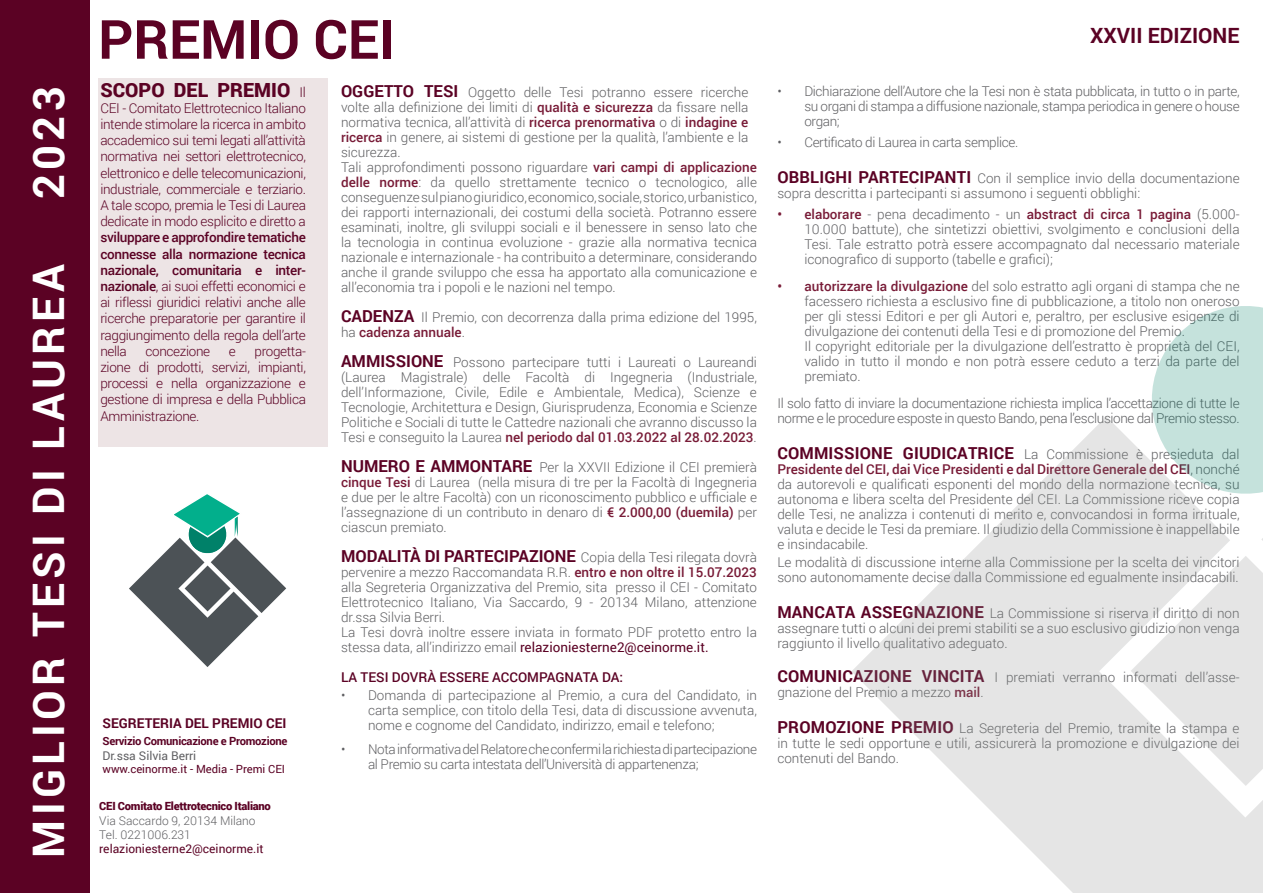
<style>
.page{position:relative;width:1263px;height:893px;background:#fff}
.page>*{position:absolute;margin:0;border:0;box-sizing:border-box;transform-origin:0 0}
.t1{font:700 54px "Roboto";color:#5b0224}
.t2{font:700 43.5px "Roboto";letter-spacing:.1em;color:#fff}
.t3{font:700 21px "Roboto";color:#5b0224}
.t4{font:900 19.5px "Roboto";color:#5b0224}
.t5{font:300 13.5px/15px "Roboto";color:#5f5f62;text-align:justify}
.t6{font:300 13.5px/16.2px "Roboto";letter-spacing:-.025em;color:#5b0224;text-align:justify}
.t7{font:300 13.5px/15px "Roboto";letter-spacing:-.025em;color:#5f5f62}
.t8{font:500 13.5px "Roboto";color:#5b0224}
.t9{font:700 13.5px "Roboto";color:#5b0224}
.t10{font:300 12px/14.4px "Roboto";color:#5f5f62}
.t11{font:12px "Roboto";color:#5b0224}
.t12{font:12px "Roboto";color:#5f5f62}
.t13{font:900 11.25px "Roboto";letter-spacing:-.025em;color:#5b0224}
.t14{font:700 11.25px "Roboto";letter-spacing:-.025em;color:#5b0224}
.t15{font:11.25px "Roboto";color:#5b0224}
.s1{font-weight:300;font-size:13.5px}
.s2{font-weight:500}
.s3{font-weight:700;font-size:16.5px;color:#5b0224}
.s4{font-weight:500;color:#781b37}
.s5{font-weight:400;color:#5b0224}
</style>
<div class="page">
<div style="left:0;top:0;width:89px;height:893px;background:#5b0224"></div>
<div style="left:98px;top:78px;width:229px;height:368px;background:#ede4e5"></div>
<svg style="left:129px;top:494px;width:157px;height:173px"></svg>
<svg style="left:852px;top:417px;width:411px;height:476px;fill:#e5e5e5"></svg>
<svg style="left:1131px;top:306px;width:132px;height:488px"></svg>
<h2 class="t2" style="left:18px;top:199px;width:114px;rotate:-90deg">2023</h2>
<h2 class="t2" style="left:18px;top:857px;width:595px;rotate:-90deg">MIGLIOR TESI DI LAUREA</h2>
<h1 class="t1" style="left:98px;top:1px;width:298px">PREMIO CEI</h1>
<h3 class="t3" style="left:1090px;top:21px;width:151px">XXVII EDIZIONE</h3>
<h3 class="t4" style="left:100px;top:76px;width:207px">SCOPO DEL PREMIO <span class="s1">Il</span></h3>
<p class="t6" style="left:100px;top:99px;width:207px">CEI - Comitato Elettrotecnico Italiano intende stimolare la ricerca in ambito accademico sui temi legati all’attività normativa nei settori elettrotecnico, elettronico e delle telecomunicazioni, industriale, commerciale e terziario.<br>A tale scopo, premia le Tesi di Laurea dedicate in modo esplicito e diretto a</p>
<p class="t6" style="left:100px;top:229px;width:207px"><span class="s2">sviluppare e approfondire tematiche connesse alla normazione tecnica nazionale, comunitaria e inter&shy;nazionale</span>, ai suoi effetti economici e ai riflessi giuridici relativi anche alle ricerche preparatorie per garantire il raggiungimento della regola dell’arte nella</p>
<p class="t6" style="left:146px;top:342px;width:66px">concezione</p>
<p class="t6" style="left:229px;top:342px;width:8px">e</p>
<p class="t6" style="left:100px;top:342px;width:207px;text-indent:154px">progetta&shy;zione di prodotti, servizi, impianti, processi e nella organizzazione e gestione di impresa e della Pubblica Amministrazione.</p>
<p class="t9" style="left:103px;top:714px;width:185px">SEGRETERIA DEL PREMIO CEI</p>
<p class="t14" style="left:103px;top:733px;width:187px">Servizio Comunicazione e Promozione</p>
<p class="t12" style="left:103px;top:747px;width:95px">Dr.ssa Silvia Berri</p>
<p class="t15" style="left:103px;top:761px;width:184px">www.ceinorme.it - Media - Premi CEI</p>
<p class="t13" style="left:99px;top:798px;width:173px">CEI Comitato Elettrotecnico Italiano</p>
<p class="t10" style="left:99px;top:813px;width:158px">Via Saccardo 9, 20134 Milano<br>Tel. 0221006.231</p>
<p class="t11" style="left:99px;top:841px;width:166px">relazioniesterne2@ceinorme.it</p>
<p class="t5" style="left:341px;top:84px;width:417px;text-align:left"><span class="s3">OGGETTO TESI</span> Oggetto delle Tesi potranno essere ricerche volte alla definizione dei limiti di <span class="s4">qualità e sicurezza</span> da fissare nella normativa tecnica, all’attività di <span class="s4">ricerca prenormativa</span> o di <span class="s4">indagine e ricerca</span> in genere, ai sistemi di gestione per la qualità, l’ambiente e la sicurezza.<br>Tali approfondimenti possono riguardare <span class="s4">vari campi di applicazione delle norme</span>: da quello strettamente tecnico o tecnologico, alle conseguenze sul piano giuridico, economico, sociale, storico, urbanistico, dei rapporti internazionali, dei costumi della società. Potranno essere esaminati, inoltre, gli sviluppi sociali e il benessere in senso lato che la tecnologia in continua evoluzione - grazie alla normativa tecnica nazionale e internazionale - ha contribuito a determinare, considerando anche il grande sviluppo che essa ha apportato alla comunicazione e all’economia tra i popoli e le nazioni nel tempo.</p>
<p class="t5" style="left:341px;top:309px;width:417px"><span class="s3">CADENZA</span> Il Premio, con decorrenza dalla prima edizione del 1995, ha <span class="s4">cadenza annuale</span>.</p>
<p class="t5" style="left:341px;top:354px;width:417px"><span class="s3">AMMISSIONE</span> Possono partecipare tutti i Laureati o Laureandi (Laurea Magistrale) delle Facoltà di Ingegneria (Industriale, dell’Informazione, Civile, Edile e Ambientale, Medica), Scienze e Tecnologie, Architettura e Design, Giurisprudenza, Economia e Scienze Politiche e Sociali di tutte le Cattedre nazionali che avranno discusso la Tesi e conseguito la Laurea <span class="s4">nel periodo dal 01.03.2022 al 28.02.2023</span>.</p>
<p class="t5" style="left:341px;top:459px;width:417px"><span class="s3">NUMERO E AMMONTARE</span> Per la XXVII Edizione il CEI premierà <span class="s4">cinque Tesi</span> di Laurea (nella misura di tre per la Facoltà di Ingegneria e due per le altre Facoltà) con un riconoscimento pubblico e ufficiale e l’assegnazione di un contributo in denaro di <span class="s4">€ 2.000,00 (duemila)</span> per ciascun premiato.</p>
<p class="t5" style="left:341px;top:549px;width:417px;text-align:left"><span class="s3">MODALITÀ DI PARTECIPAZIONE</span> Copia della Tesi rilegata dovrà pervenire a mezzo Raccomandata R.R. <span class="s4">entro e non oltre il 15.07.2023 </span>alla Segreteria Organizzativa del Premio, sita presso il CEI - Comitato Elettrotecnico Italiano, Via Saccardo, 9 - 20134 Milano, attenzione dr.ssa Silvia Berri.<br>La Tesi dovrà inoltre essere inviata in formato PDF protetto entro la stessa data, all’indirizzo email <span class="s5">relazioniesterne2@ceinorme.it.</span></p>
<p class="t8" style="left:341px;top:667px;width:283px">LA TESI DOVRÀ ESSERE ACCOMPAGNATA DA:</p>
<p class="t5" style="left:368px;top:687px;width:390px;text-indent:-27px">• Domanda di partecipazione al Premio, a cura del Candidato, in carta semplice, con titolo della Tesi, data di discussione avvenuta, nome e cognome del Candidato, indirizzo, email e telefono;</p>
<p class="t7" style="left:368px;top:741px;width:390px;text-indent:-27px">• Nota informativa del Relatore che confermi la richiesta di partecipazione al Premio su carta intestata dell’Università di appartenenza;</p>
<p class="t5" style="left:804px;top:83px;width:437px;text-indent:-27px">• Dichiarazione dell’Autore che la Tesi non è stata pubblicata, in tutto o in parte, su organi di stampa a diffusione nazionale, stampa periodica in genere o house organ;</p>
<p class="t7" style="left:777px;top:134px;width:243px">• Certificato di Laurea in carta semplice.</p>
<p class="t5" style="left:777px;top:170px;width:464px"><span class="s3">OBBLIGHI PARTECIPANTI</span> Con il semplice invio della documentazione sopra descritta i partecipanti si assumono i seguenti obblighi:</p>
<p class="t5" style="left:804px;top:206px;width:437px;text-indent:-27px"><span class="s4">• elaborare</span> - pena decadimento - un <span class="s4">abstract di circa 1 pagina</span> (5.000- 10.000 battute), che sintetizzi obiettivi, svolgimento e conclusioni della Tesi. Tale estratto potrà essere accompagnato dal necessario materiale iconografico di supporto (tabelle e grafici);</p>
<p class="t5" style="left:804px;top:278px;width:437px;text-align:left;text-indent:-27px"><span class="s4">• autorizzare la divulgazione</span> del solo estratto agli organi di stampa che ne facessero richiesta a esclusivo fine di pubblicazione, a titolo non oneroso per gli stessi Editori e per gli Autori e, peraltro, per esclusive esigenze di divulgazione dei contenuti della Tesi e di promozione del Premio.<br>Il copyright editoriale per la divulgazione dell’estratto è proprietà del CEI, valido in tutto il mondo e non potrà essere ceduto a terzi da parte del premiato.</p>
<p class="t7" style="left:777px;top:395px;width:464px">Il solo fatto di inviare la documentazione richiesta implica l’accettazione di tutte le norme e le procedure esposte in questo Bando, pena l’esclusione dal Premio stesso.</p>
<p class="t5" style="left:777px;top:446px;width:464px"><span class="s3">COMMISSIONE GIUDICATRICE</span> La Commissione è presieduta dal <span class="s4">Presidente del CEI, dai Vice Presidenti e dal Direttore Generale del CEI</span>, nonché da autorevoli e qualificati esponenti del mondo della normazione tecnica, su autonoma e libera scelta del Presidente del CEI. La Commissione riceve copia delle Tesi, ne analizza i contenuti di merito e, convocandosi in forma irrituale, valuta e decide le Tesi da premiare. Il giudizio della Commissione è inappellabile e insindacabile.</p>
<p class="t5" style="left:777px;top:554px;width:464px">Le modalità di discussione interne alla Commissione per la scelta dei vincitori sono autonomamente decise dalla Commissione ed egualmente insindacabili.</p>
<p class="t5" style="left:777px;top:605px;width:464px"><span class="s3">MANCATA ASSEGNAZIONE</span> La Commissione si riserva il diritto di non assegnare tutti o alcuni dei premi stabiliti se a suo esclusivo giudizio non venga raggiunto il livello qualitativo adeguato.</p>
<p class="t5" style="left:777px;top:669px;width:464px"><span class="s3">COMUNICAZIONE VINCITA</span> I premiati verranno informati dell’asse&shy;gnazione del Premio a mezzo <span class="s4">mail</span>.</p>
<p class="t5" style="left:777px;top:720px;width:464px"><span class="s3">PROMOZIONE PREMIO</span> La Segreteria del Premio, tramite la stampa e in tutte le sedi opportune e utili, assicurerà la promozione e divulgazione dei contenuti del Bando.</p>
</div>
